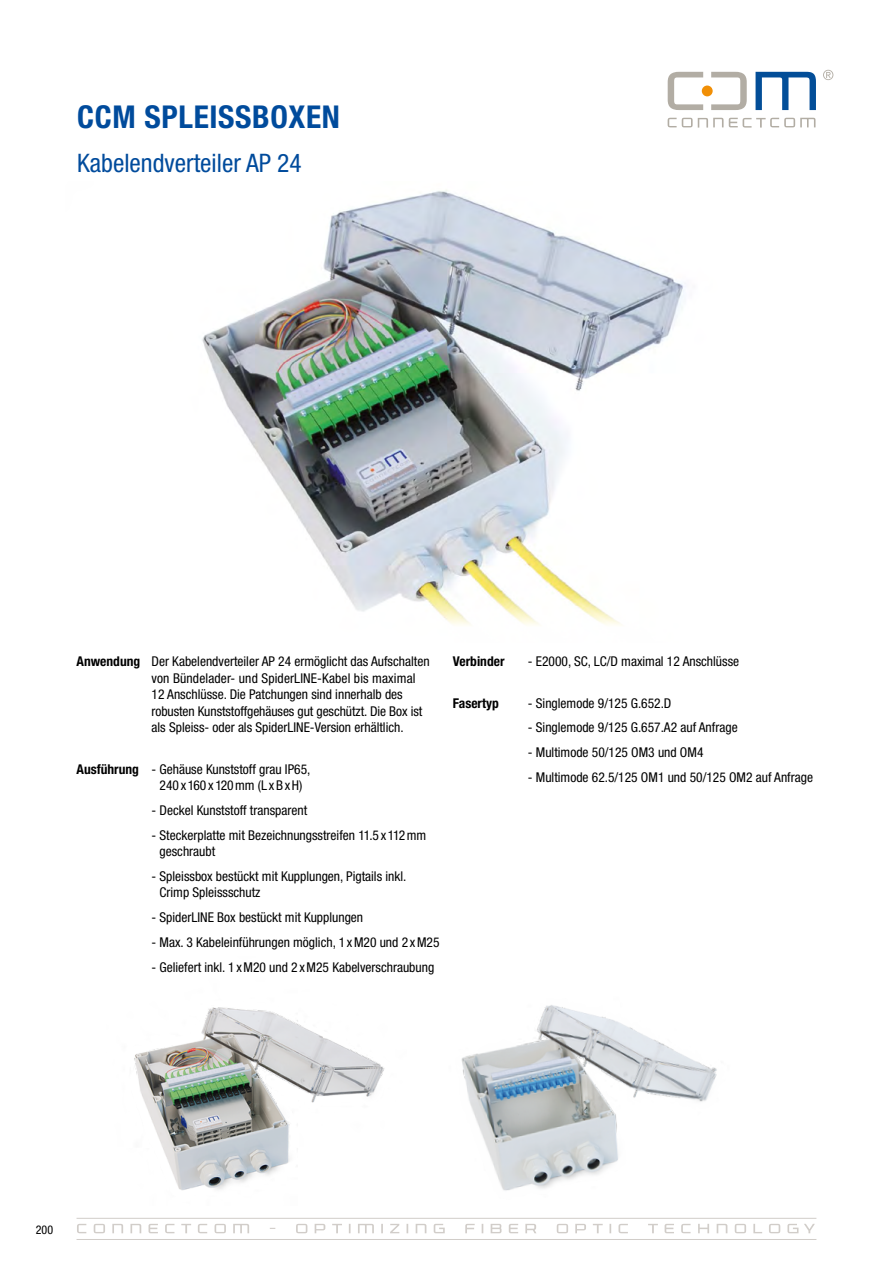
<style>
.page{position:relative;width:893px;height:1263px;background:#fff}
.page>*{position:absolute;margin:0;border:0;box-sizing:border-box;transform-origin:0 0}
.t1{font:700 condensed 31.5px "Helvetica Neue LT Pro";letter-spacing:.02em;color:#004b9c}
.t2{font:condensed 25.5px "Helvetica Neue LT Pro";color:#004b9c}
.t3{font:condensed 13.5px/16.5px "Helvetica Neue LT Pro";color:#000}
.t4{font:700 condensed 13.5px "Helvetica Neue LT Pro";color:#000}
.t5{font:condensed 12px "Helvetica Neue LT Pro";color:#000}
.s1{font-weight:700}
</style>
<div class="page">
<hr style="left:77px;top:1218px;width:739px;height:1px;background:#d1cdc9">
<hr style="left:77px;top:1239px;width:739px;height:1px;background:#d1cdc9">
<svg style="left:756px;top:72px;width:60px;height:38px"></svg>
<svg style="left:668px;top:118px;width:147px;height:10px"></svg>
<svg style="left:668px;top:72px;width:35px;height:38px"></svg>
<svg style="left:711px;top:72px;width:36px;height:38px"></svg>
<div style="left:702px;top:86px;width:11px;height:10px;background:#f18f06;border-radius:50%"></div>
<svg style="left:823px;top:70px;width:10px;height:10px"></svg>
<img style="left:202px;top:190px;width:484px;height:435px">
<img style="left:461px;top:1005px;width:256px;height:186px">
<img style="left:134px;top:1007px;width:251px;height:183px">
<svg style="left:77px;top:1224px;width:738px;height:9px"></svg>
<h1 class="t1" style="left:77px;top:97px;width:264px">CCM SPLEISSBOXEN</h1>
<h2 class="t2" style="left:77px;top:148px;width:226px">Kabelendverteiler AP 24</h2>
<p class="t3" style="left:152px;top:653px;width:280px;text-indent:-75px"><span class="s1">Anwendung</span> Der Kabelendverteiler AP 24 ermöglicht das Aufschalten von Bündelader- und SpiderLINE-Kabel bis maximal 12 Anschlüsse. Die Patchungen sind innerhalb des robusten Kunststoffgehäuses gut geschützt. Die Box ist als Spleiss- oder als SpiderLINE-Version erhältlich.</p>
<p class="t3" style="left:160px;top:760px;width:152px;text-indent:-83px"><span class="s1">Ausführung</span> - Gehäuse Kunststoff grau IP65,<br>240x160x120mm (LxBxH)</p>
<p class="t3" style="left:152px;top:802px;width:157px">- Deckel Kunststoff transparent</p>
<p class="t3" style="left:160px;top:826px;width:268px;text-indent:-8px">- Steckerplatte mit Bezeichnungsstreifen 11.5 x 112mm geschraubt</p>
<p class="t3" style="left:160px;top:868px;width:248px;text-indent:-8px">- Spleissbox bestückt mit Kupplungen, Pigtails inkl.<br>Crimp Spleissschutz</p>
<p class="t3" style="left:152px;top:909px;width:213px">- SpiderLINE Box bestückt mit Kupplungen</p>
<p class="t3" style="left:152px;top:934px;width:289px">- Max. 3 Kabeleinführungen möglich, 1 xM20 und 2 xM25</p>
<p class="t3" style="left:152px;top:958px;width:284px">- Geliefert inkl. 1 xM20 und 2 xM25 Kabelverschraubung</p>
<p class="t4" style="left:453px;top:653px;width:53px">Verbinder</p>
<p class="t3" style="left:528px;top:653px;width:213px">- E2000, SC, LC/D maximal 12 Anschlüsse</p>
<p class="t4" style="left:453px;top:695px;width:47px">Fasertyp</p>
<p class="t3" style="left:528px;top:694px;width:145px">- Singlemode 9/125 G.652.D</p>
<p class="t3" style="left:528px;top:719px;width:211px">- Singlemode 9/125 G.657.A2 auf Anfrage</p>
<p class="t3" style="left:528px;top:744px;width:177px">- Multimode 50/125 OM3 und OM4</p>
<p class="t3" style="left:528px;top:769px;width:287px">- Multimode 62.5/125 OM1 und 50/125 OM2 auf Anfrage</p>
<p class="t5" style="left:36px;top:1222px;width:19px">200</p>
</div>
